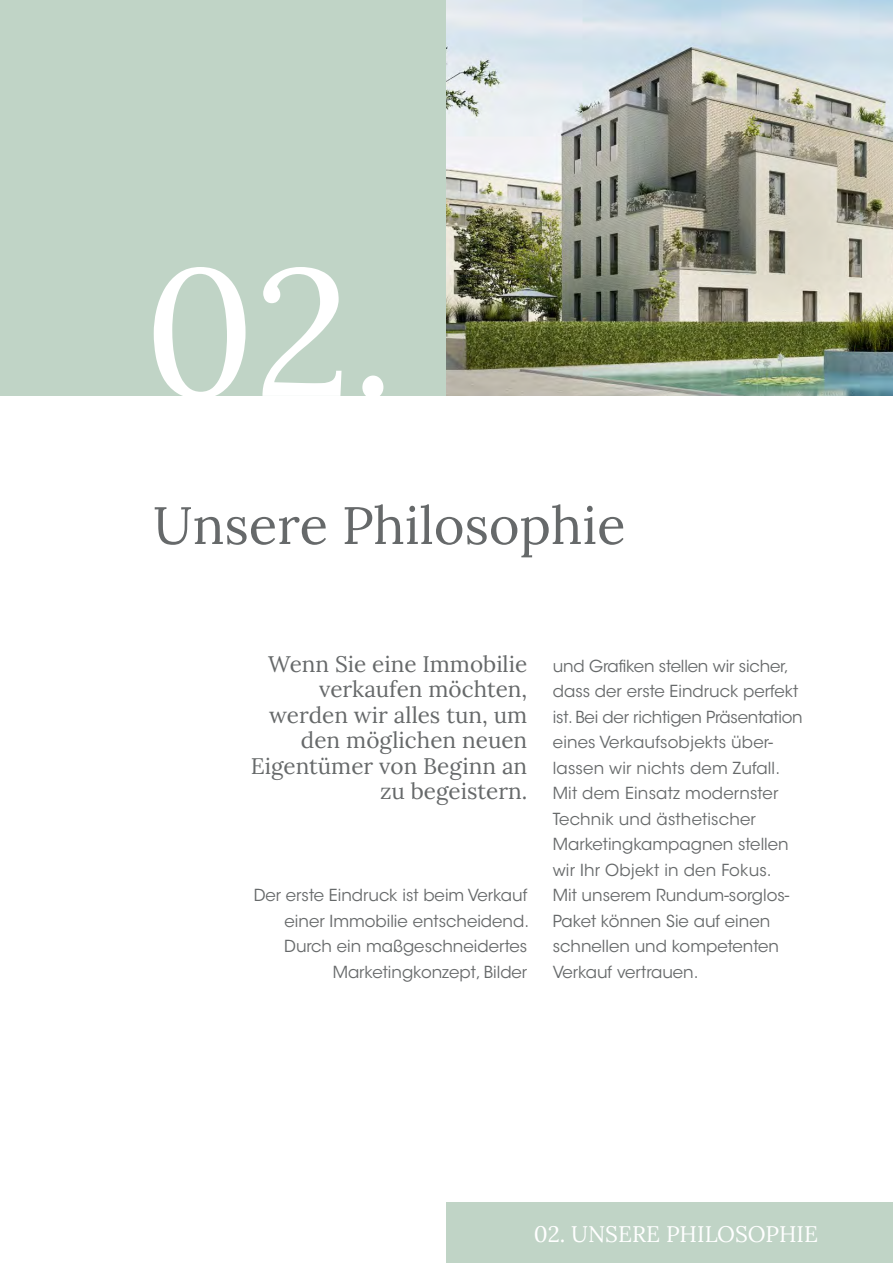
<style>
.page{position:relative;width:893px;height:1263px;background:#fff}
.page>*{position:absolute;margin:0;border:0;box-sizing:border-box;transform-origin:0 0}
.t1{font:180px "Lora";color:#fff}
.t2{font:52.5px "Lora";color:#66696a}
.t3{font:22.5px/25.5px "Lora";color:#66696a;text-align:right}
.t4{font:22.5px "Lora";color:#fff}
.t5{font:16.5px/25.5px "ITC Avant Garde Std";color:#66696a}
</style>
<div class="page">
<div style="left:0;top:0;width:893px;height:395px;background:#c0d4c6"></div>
<img style="left:446px;top:0;width:447px;height:395px">
<div style="left:446px;top:1202px;width:447px;height:61px;background:#c0d4c6"></div>
<h1 class="t1" style="left:144px;top:195px;width:253px">02.</h1>
<h2 class="t2" style="left:153px;top:485px;width:474px">Unsere Philosophie</h2>
<h3 class="t3" style="left:251px;top:649px;width:278px">Wenn Sie eine Immobilie verkaufen möchten, werden wir alles tun, um den möglichen neuen<br>Eigentümer von Beginn an zu begeistern.</h3>
<p class="t5" style="left:254px;top:883px;width:277px;text-align:right">Der erste Eindruck ist beim Verkauf einer Immobilie entscheidend.<br>Durch ein maßgeschneidertes<br>Marketingkonzept, Bilder</p>
<p class="t5" style="left:553px;top:653px;width:251px">und Grafiken stellen wir sicher, dass der erste Eindruck perfekt ist. Bei der richtigen Präsentation eines Verkaufsobjekts über&shy;lassen wir nichts dem Zufall.<br>Mit dem Einsatz modernster<br>Technik und ästhetischer<br>Marketingkampagnen stellen wir Ihr Objekt in den Fokus.<br>Mit unserem Rundum-sorglos-<br>Paket können Sie auf einen schnellen und kompetenten<br>Verkauf vertrauen.</p>
<h3 class="t4" style="left:534px;top:1217px;width:286px">02. UNSERE PHILOSOPHIE</h3>
</div>
